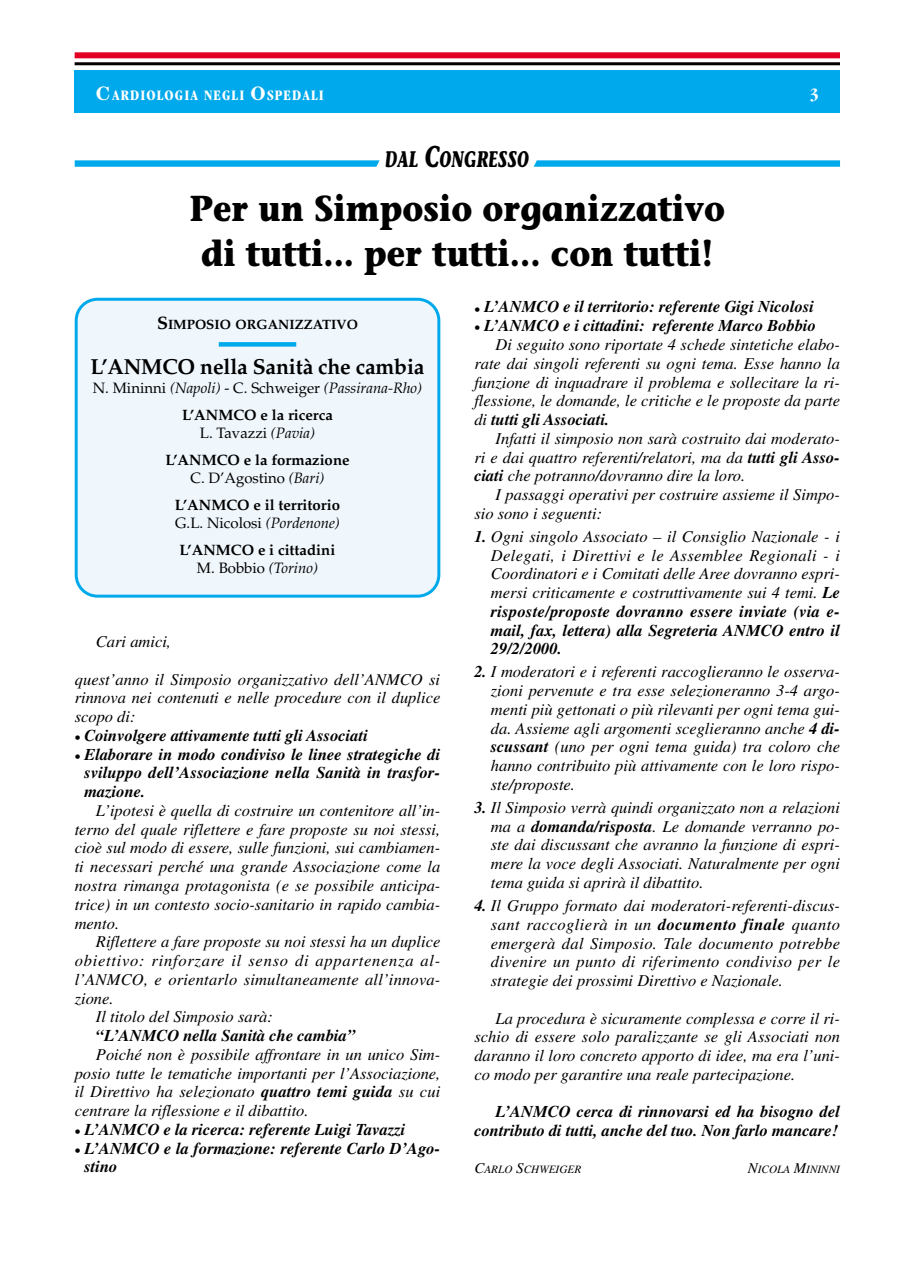
<style>
.page{position:relative;width:918px;height:1262px;background:#fff}
.page>*{position:absolute;margin:0;border:0;box-sizing:border-box;transform-origin:0 0}
.t1{font:700 36px/45px "Stone Informal";color:#000;text-align:center;scale:.9 1}
.t2{font:italic 700 22.5px "Stone Informal";color:#000;scale:.7 1}
.t3{font:700 21.75px "Palatino";letter-spacing:-.01em;color:#000}
.t4{font:700 condensed 18px "Garamond";color:#fff}
.t5{font:italic 16.5px/18.8px "Times";color:#000;text-align:justify}
.t6{font:italic 700 16.5px/18.8px "Times";color:#000;text-align:justify}
.t7{font:italic 16.5px "Times";letter-spacing:.045em;color:#000}
.t8{font:700 15px/27px "Palatino";color:#000;text-align:center}
.t9{font:italic 15px/27px "Palatino";color:#000;text-align:center}
.t10{font:700 condensed 15px "Garamond";letter-spacing:.075em;color:#fff}
.t11{font:15px "Palatino";color:#000}
.t12{font:700 13.5px "Palatino";color:#000}
.t13{font:italic 11.25px "Times";color:#000}
.s1{font-family:"Century";font-stretch:normal;font-size:19.5px}
.s2{font-size:30px}
.s3{font-size:18px}
.s4{font-style:normal}
.s5{font-weight:700;font-style:normal}
.s6{font-weight:400}
.s7{font-weight:400;font-style:italic}
.s8{font-style:italic}
.s9{font-weight:700}
.s10{font-size:15px}
</style>
<div class="page">
<div style="left:75px;top:52px;width:765px;height:6px;background:#e30023"></div>
<hr style="left:75px;top:62px;width:765px;height:3px;background:#000">
<div style="left:75px;top:70px;width:765px;height:43px;background:#00a9eb"></div>
<svg style="left:534px;top:160px;width:306px;height:7px;background:#17b0ec"></svg>
<svg style="left:75px;top:160px;width:305px;height:7px;background:#17b0ec"></svg>
<div style="left:78px;top:301px;width:359px;height:293px;background:#eff6fc;border-radius:20px"></div>
<svg style="left:219px;top:342px;width:77px;height:4px"></svg>
<div style="left:75px;top:298px;width:365px;height:299px;border:3px solid #00a9eb;border-radius:21px"></div>
<p class="t10" style="left:96px;top:89px;width:229px"><span class="s1">C</span>ARDIOLOGIA NEGLI <span class="s1">O</span>SPEDALI</p>
<p class="t4" style="left:810px;top:87px;width:10px">3</p>
<h2 class="t2" style="left:385px;top:150px;width:207px">DAL <span class="s2">C</span>ONGRESSO</h2>
<h1 class="t1" style="left:190px;top:190px;width:597px">Per un Simposio organizzativo di tutti... per tutti... con tutti!</h1>
<p class="t12" style="left:157px;top:319px;width:202px"><span class="s3">S</span>IMPOSIO ORGANIZZATIVO</p>
<h3 class="t3" style="left:90px;top:358px;width:336px">L’ANMCO nella Sanità che cambia</h3>
<p class="t9" style="left:93px;top:376px;width:331px"><span class="s4">N. Mininni</span> (Napoli) <span class="s4">- C. Schweiger</span> (Passirana-Rho)<br><span class="s5">L’ANMCO e la ricerca</span></p>
<p class="t8" style="left:165px;top:421px;width:186px"><span class="s6">L. Tavazzi</span> <span class="s7">(Pavia)<br></span>L’ANMCO e la formazione</p>
<p class="t8" style="left:175px;top:466px;width:167px"><span class="s6">C. D’Agostino</span> <span class="s7">(Bari)<br></span>L’ANMCO e il territorio</p>
<p class="t8" style="left:175px;top:511px;width:166px;text-align:left"><span class="s6">G.L. Nicolosi</span> <span class="s7">(Pordenone)<br></span>L’ANMCO e i cittadini</p>
<p class="t11" style="left:197px;top:562px;width:123px">M. Bobbio <span class="s8">(Torino)</span></p>
<p class="t5" style="left:96px;top:633px;width:77px">Cari amici,</p>
<p class="t5" style="left:75px;top:671px;width:367px">quest’anno il Simposio organizzativo dell’ANMCO si rinnova nei contenuti e nelle procedure con il duplice scopo di:</p>
<p class="t6" style="left:75px;top:727px;width:295px"><span class="s6">•</span> Coinvolgere attivamente tutti gli Associati</p>
<p class="t6" style="left:84px;top:746px;width:357px;text-indent:-10px"><span class="s6">•</span> Elaborare in modo condiviso le linee strategiche di sviluppo dell’Associazione nella Sanità in trasfor&shy;mazione.</p>
<p class="t5" style="left:75px;top:802px;width:367px;text-indent:21px">L’ipotesi è quella di costruire un contenitore all’in&shy;terno del quale riflettere e fare proposte su noi stessi, cioè sul modo di essere, sulle funzioni, sui cambiamen&shy;ti necessari perché una grande Associazione come la nostra rimanga protagonista (e se possibile anticipa&shy;trice) in un contesto socio-sanitario in rapido cambia&shy;mento.</p>
<p class="t5" style="left:96px;top:933px;width:346px">Riflettere a fare proposte su noi stessi ha un duplice</p>
<p class="t7" style="left:75px;top:954px;width:367px">obiettivo: rinforzare il senso di appartenenza al-</p>
<p class="t5" style="left:75px;top:971px;width:367px">l’ANMCO, e orientarlo simultaneamente all’innova-</p>
<p class="t5" style="left:75px;top:990px;width:40px">zione.</p>
<p class="t5" style="left:96px;top:1008px;width:178px">Il titolo del Simposio sarà:</p>
<p class="t6" style="left:96px;top:1027px;width:261px">“L’ANMCO nella Sanità che cambia”</p>
<p class="t5" style="left:75px;top:1046px;width:367px;text-indent:21px">Poiché non è possibile affrontare in un unico Sim&shy;posio tutte le tematiche importanti per l’Associazione, il Direttivo ha selezionato <span class="s9">quattro temi guida</span> su cui centrare la riflessione e il dibattito.</p>
<p class="t6" style="left:75px;top:1121px;width:332px"><span class="s6">•</span> L’ANMCO e la ricerca: referente Luigi Tavazzi</p>
<p class="t6" style="left:84px;top:1140px;width:357px;text-indent:-10px"><span class="s6">•</span> L’ANMCO e la formazione: referente Carlo D’Ago&shy;stino</p>
<p class="t6" style="left:474px;top:299px;width:341px"><span class="s6">•</span> L’ANMCO e il territorio: referente Gigi Nicolosi</p>
<p class="t6" style="left:474px;top:318px;width:343px"><span class="s6">•</span> L’ANMCO e i cittadini: referente Marco Bobbio</p>
<p class="t5" style="left:496px;top:336px;width:346px">Di seguito sono riportate 4 schede sintetiche elabo-</p>
<p class="t5" style="left:474px;top:355px;width:367px">rate dai singoli referenti su ogni tema. Esse hanno la</p>
<p class="t5" style="left:474px;top:374px;width:367px">funzione di inquadrare il problema e sollecitare la ri-</p>
<p class="t5" style="left:474px;top:393px;width:367px">flessione, le domande, le critiche e le proposte da parte</p>
<p class="t6" style="left:474px;top:411px;width:137px"><span class="s6">di</span> tutti gli Associati.</p>
<p class="t5" style="left:496px;top:430px;width:346px">Infatti il simposio non sarà costruito dai moderato-</p>
<p class="t5" style="left:474px;top:449px;width:367px">ri e dai quattro referenti/relatori, ma da <span class="s9">tutti gli Asso-</span></p>
<p class="t5" style="left:474px;top:468px;width:272px"><span class="s9">ciati</span> che potranno/dovranno dire la loro.</p>
<p class="t5" style="left:496px;top:486px;width:346px">I passaggi operativi per costruire assieme il Simpo-</p>
<p class="t5" style="left:474px;top:505px;width:129px">sio sono i seguenti:</p>
<p class="t5" style="left:491px;top:528px;width:351px;text-indent:-16px"><span class="s9">1.</span> Ogni singolo Associato – il Consiglio Nazionale - i Delegati, i Direttivi e le Assemblee Regionali - i Coordinatori e i Comitati delle Aree dovranno espri&shy;mersi criticamente e costruttivamente sui 4 temi. <span class="s9">Le risposte/proposte dovranno essere inviate (via e&shy;mail, fax, lettera) alla Segreteria ANMCO entro il 29/2/2000.</span></p>
<p class="t5" style="left:491px;top:664px;width:351px;text-indent:-16px"><span class="s9">2.</span> I moderatori e i referenti raccoglieranno le osserva&shy;zioni pervenute e tra esse selezioneranno 3-4 argo&shy;menti più gettonati o più rilevanti per ogni tema gui&shy;da. Assieme agli argomenti sceglieranno anche <span class="s9">4 di&shy;scussant</span> (uno per ogni tema guida) tra coloro che hanno contribuito più attivamente con le loro rispo&shy;ste/proposte.</p>
<p class="t5" style="left:491px;top:799px;width:351px;text-indent:-16px"><span class="s9">3.</span> Il Simposio verrà quindi organizzato non a relazioni ma a <span class="s9">domanda/risposta</span>. Le domande verranno po&shy;ste dai discussant che avranno la funzione di espri&shy;mere la voce degli Associati. Naturalmente per ogni tema guida si aprirà il dibattito.</p>
<p class="t5" style="left:491px;top:897px;width:351px;text-indent:-16px"><span class="s9">4.</span> Il Gruppo formato dai moderatori-referenti-discus&shy;sant raccoglierà in un <span class="s9">documento finale</span> quanto emergerà dal Simposio. Tale documento potrebbe divenire un punto di riferimento condiviso per le strategie dei prossimi Direttivo e Nazionale.</p>
<p class="t5" style="left:474px;top:1010px;width:367px;text-indent:21px">La procedura è sicuramente complessa e corre il ri&shy;schio di essere solo paralizzante se gli Associati non daranno il loro concreto apporto di idee, ma era l’uni&shy;co modo per garantire una reale partecipazione.</p>
<p class="t6" style="left:474px;top:1103px;width:367px;text-align:right">L’ANMCO cerca di rinnovarsi ed ha bisogno del contributo di tutti, anche del tuo. Non farlo mancare!</p>
<p class="t13" style="left:474px;top:1165px;width:108px"><span class="s10">C</span>ARLO <span class="s10">S</span>CHWEIGER</p>
<p class="t13" style="left:748px;top:1165px;width:94px"><span class="s10">N</span>ICOLA <span class="s10">M</span>ININNI</p>
</div>
